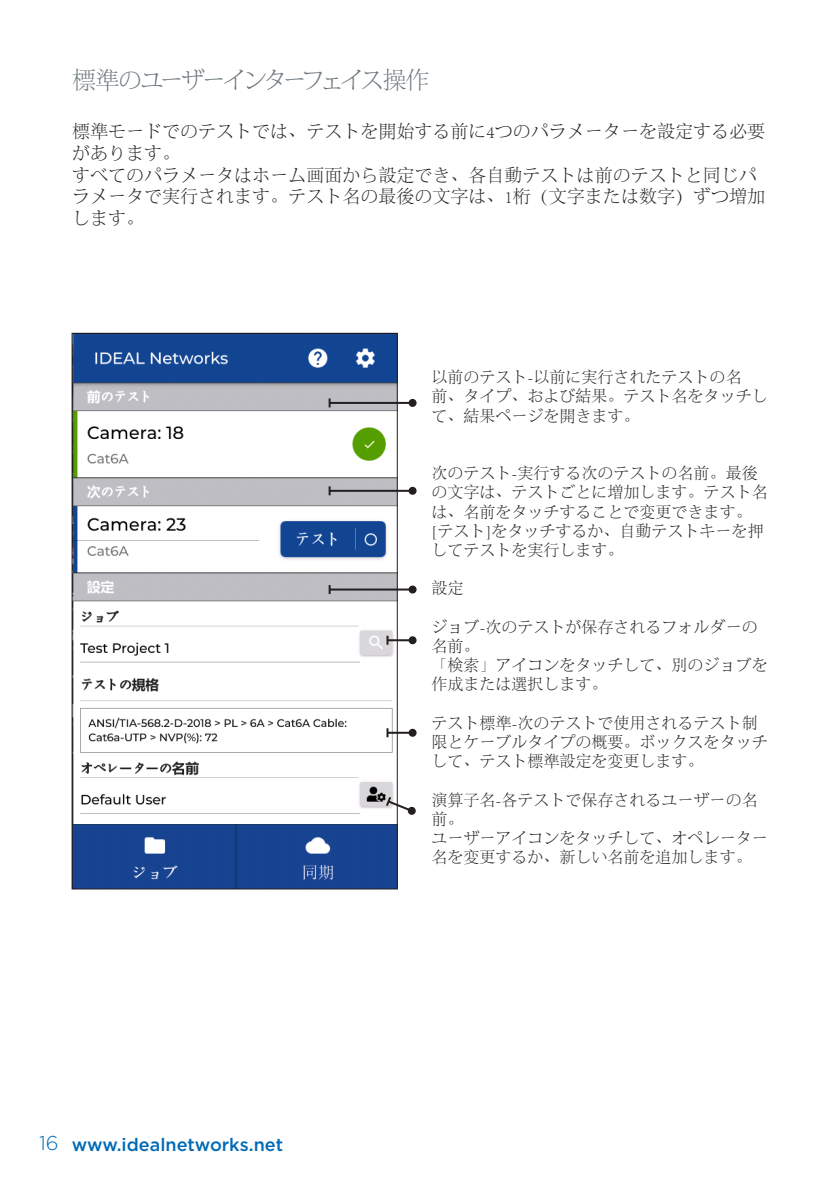
<style>
.page{position:relative;width:840px;height:1191px;background:#fff}
.page>*{position:absolute;margin:0;border:0;box-sizing:border-box;transform-origin:0 0}
.t1{font:300 24px "Adobe Song Std";letter-spacing:-.14em;color:#6a757b}
.t2{font:300 18px/21.6px "Adobe Song Std";color:#231f20}
.t3{font:500 18px "Gotham";color:#016ab6}
.t4{font:300 16px/19.2px "Adobe Song Std";color:#231f20}
.s1{font-weight:300;font-size:20px}
</style>
<div class="page">
<img style="left:74px;top:335px;width:321px;height:552px">
<hr style="left:329px;top:402px;width:83px;height:2px;background:#231f20">
<div style="left:408px;top:399px;width:8px;height:8px;background:#231f20;border-radius:50%"></div>
<svg style="left:328px;top:398px;width:2px;height:9px"></svg>
<hr style="left:329px;top:490px;width:83px;height:2px;background:#231f20">
<div style="left:408px;top:487px;width:8px;height:8px;background:#231f20;border-radius:50%"></div>
<svg style="left:328px;top:486px;width:2px;height:9px"></svg>
<hr style="left:329px;top:588px;width:83px;height:2px;background:#231f20">
<div style="left:408px;top:585px;width:8px;height:8px;background:#231f20;border-radius:50%"></div>
<svg style="left:328px;top:585px;width:2px;height:9px"></svg>
<hr style="left:387px;top:639px;width:25px;height:2px;background:#231f20">
<div style="left:408px;top:636px;width:8px;height:8px;background:#231f20;border-radius:50%"></div>
<svg style="left:386px;top:636px;width:2px;height:9px"></svg>
<svg style="left:384px;top:794px;width:32px;height:21px"></svg>
<hr style="left:387px;top:732px;width:25px;height:2px;background:#231f20">
<div style="left:408px;top:729px;width:8px;height:8px;background:#231f20;border-radius:50%"></div>
<svg style="left:386px;top:728px;width:2px;height:9px"></svg>
<h1 class="t1" style="left:72px;top:67px;width:359px">標準のユーザーインターフェイス操作</h1>
<p class="t2" style="left:72px;top:122px;width:694px">標準モードでのテストでは、テストを開始する前に4つのパラメーターを設定する必要があります。<br>すべてのパラメータはホーム画面から設定でき、各自動テストは前のテストと同じパラメータで実行されます。テスト名の最後の文字は、1桁（文字または数字）ずつ増加します。</p>
<p class="t4" style="left:431px;top:368px;width:337px">以前のテスト-以前に実行されたテストの名<br>前、タイプ、および結果。テスト名をタッチして、結果ページを開きます。</p>
<p class="t3" style="left:39px;top:1132px;width:245px"><span class="s1">16</span> www.idealnetworks.net</p>
<p class="t4" style="left:431px;top:464px;width:337px">次のテスト-実行する次のテストの名前。最後の文字は、テストごとに増加します。テスト名は、名前をタッチすることで変更できます。<br>[テスト]をタッチするか、自動テストキーを押してテストを実行します。</p>
<p class="t4" style="left:431px;top:579px;width:33px">設定</p>
<p class="t4" style="left:431px;top:618px;width:337px">ジョブ-次のテストが保存されるフォルダーの名前。<br>「検索」アイコンをタッチして、別のジョブを作成または選択します。</p>
<p class="t4" style="left:431px;top:714px;width:337px">テスト標準-次のテストで使用されるテスト制限とケーブルタイプの概要。ボックスをタッチして、テスト標準設定を変更します。</p>
<p class="t4" style="left:431px;top:791px;width:337px">演算子名-各テストで保存されるユーザーの名前。<br>ユーザーアイコンをタッチして、オペレーター名を変更するか、新しい名前を追加します。</p>
</div>
